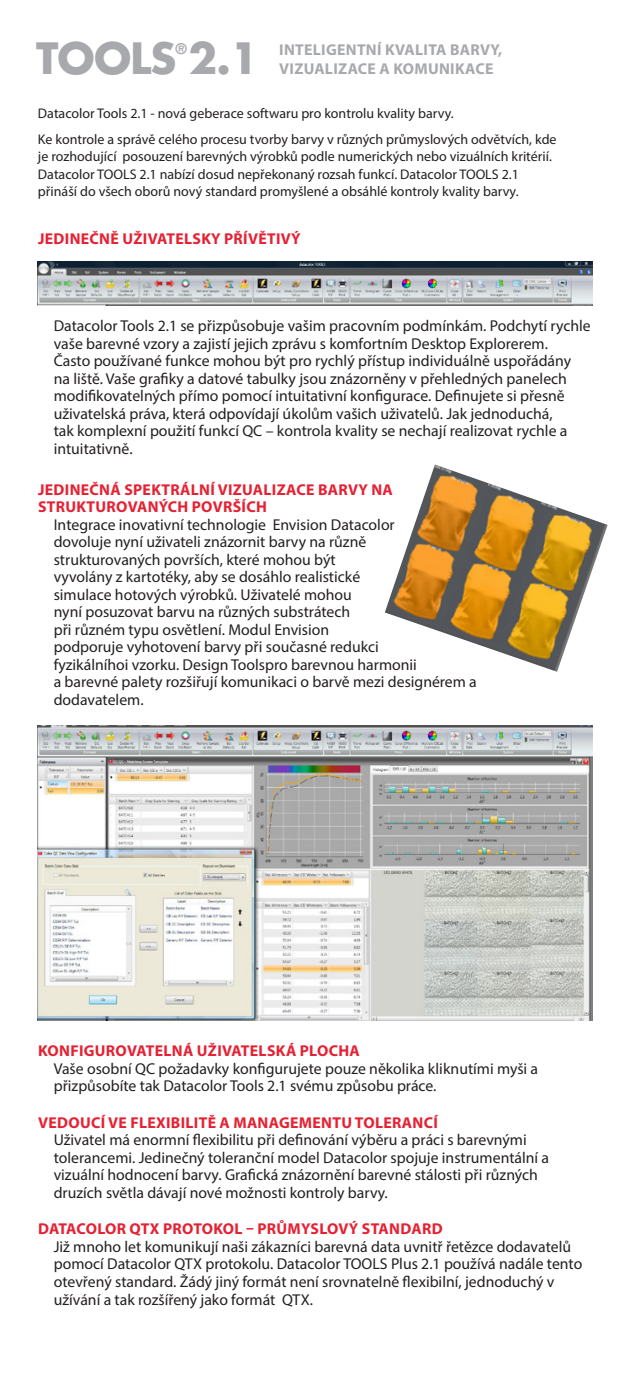
<style>
.page{position:relative;width:630px;height:1386px;background:#fff}
.page>*{position:absolute;margin:0;border:0;box-sizing:border-box;transform-origin:0 0}
.t1{font:700 42px "Futura Std";letter-spacing:-.02em;color:#a8a9ad}
._1st_Paragraph_Page{font:15.75px/17.5px "Myriad Pro";color:#231f20}
.Sub_Headline_Front{font:700 15.75px/17.5px "Myriad Pro";letter-spacing:.02em;color:#e52233}
.Back_Headline{font:700 15.75px "Myriad Pro";letter-spacing:.02em;color:#a8a9ad}
.t2{font:700 14.35px "Futura Std";color:#a8a9ad}
._1st_Paragraph_Page-2{font:14px/17.5px "Myriad Pro";color:#231f20}
</style>
<div class="page">
<img style="left:38px;top:261px;width:554px;height:45px">
<img style="left:385px;top:465px;width:223px;height:207px">
<img style="left:38px;top:726px;width:554px;height:294px">
<p class="t1" style="left:36px;top:31px;width:224px">TOOLS 2.1</p>
<p class="t2" style="left:175px;top:39px;width:13px">®</p>
<p class="Back_Headline" style="left:279px;top:40px;width:225px">INTELIGENTNÍ KVALITA BARVY,</p>
<p class="Back_Headline" style="left:279px;top:58px;width:216px">VIZUALIZACE A KOMUNIKACE</p>
<p class="_1st_Paragraph_Page-2" style="left:38px;top:105px;width:417px">Datacolor Tools 2.1 - nová geberace softwaru pro kontrolu kvality barvy.</p>
<p class="_1st_Paragraph_Page-2" style="left:38px;top:130px;width:520px">Ke kontrole a správě celého procesu tvorby barvy v různých průmyslových odvětvích, kde je rozhodující posouzení barevných výrobků podle numerických nebo vizuálních kritérií.<br>Datacolor TOOLS 2.1 nabízí dosud nepřekonaný rozsah funkcí. Datacolor TOOLS 2.1 přináší do všech oborů nový standard promyšlené a obsáhlé kontroly kvality barvy.</p>
<p class="Sub_Headline_Front" style="left:38px;top:229px;width:264px">JEDINEČNĚ UŽIVATELSKY PŘÍVĚTIVÝ</p>
<p class="_1st_Paragraph_Page" style="left:54px;top:317px;width:539px">Datacolor Tools 2.1 se přizpůsobuje vašim pracovním podmínkám. Podchytí rychle vaše barevné vzory a zajistí jejich zprávu s komfortním Desktop Explorerem.<br>Často používané funkce mohou být pro rychlý přístup individuálně uspořádány na liště. Vaše grafiky a datové tabulky jsou znázorněny v přehledných panelech modifikovatelných přímo pomocí intuitativní konfigurace. Definujete si přesně uživatelská práva, která odpovídají úkolům vašich uživatelů. Jak jednoduchá,<br>tak komplexní použití funkcí QC – kontrola kvality se nechají realizovat rychle a intuitativně.</p>
<p class="Sub_Headline_Front" style="left:38px;top:480px;width:356px">JEDINEČNÁ SPEKTRÁLNÍ VIZUALIZACE BARVY NA<br>STRUKTUROVANÝCH POVRŠÍCH</p>
<p class="_1st_Paragraph_Page" style="left:54px;top:516px;width:425px">Integrace inovativní technologie Envision Datacolor<br>dovoluje nyní uživateli znázornit barvy na různě strukturovaných površích, které mohou být<br>vyvolány z kartotéky, aby se dosáhlo realistické<br>simulace hotových výrobků. Uživatelé mohou<br>nyní posuzovat barvu na různých substrátech<br>při různém typu osvětlení. Modul Envision<br>podporuje vyhotovení barvy při současné redukci<br>fyzikálníhoi vzorku. Design Toolspro barevnou harmonii<br>a barevné palety rozšiřují komunikaci o barvě mezi designérem a dodavatelem.</p>
<p class="Sub_Headline_Front" style="left:38px;top:1042px;width:323px">KONFIGUROVATELNÁ UŽIVATELSKÁ PLOCHA</p>
<p class="_1st_Paragraph_Page" style="left:54px;top:1060px;width:486px">Vaše osobní QC požadavky konfigurujete pouze několika kliknutími myši a přizpůsobíte tak Datacolor Tools 2.1 svému způsobu práce.</p>
<p class="Sub_Headline_Front" style="left:38px;top:1113px;width:401px">VEDOUCÍ VE FLEXIBILITĚ A MANAGEMENTU TOLERANCÍ</p>
<p class="_1st_Paragraph_Page" style="left:54px;top:1131px;width:497px">Uživatel má enormní flexibilitu při definování výběru a práci s barevnými tolerancemi. Jedinečný toleranční model Datacolor spojuje instrumentální a vizuální hodnocení barvy. Grafická znázornění barevné stálosti při různých druzích světla dávají nové možnosti kontroly barvy.</p>
<p class="Sub_Headline_Front" style="left:38px;top:1220px;width:406px">DATACOLOR QTX PROTOKOL – PRŮMYSLOVÝ STANDARD</p>
<p class="_1st_Paragraph_Page" style="left:54px;top:1237px;width:530px">Již mnoho let komunikují naši zákazníci barevná data uvnitř řetězce dodavatelů pomocí Datacolor QTX protokolu. Datacolor TOOLS Plus 2.1 používá nadále tento otevřený standard. Žádý jiný formát není srovnatelně flexibilní, jednoduchý v užívání a tak rozšířený jako formát QTX.</p>
</div>
